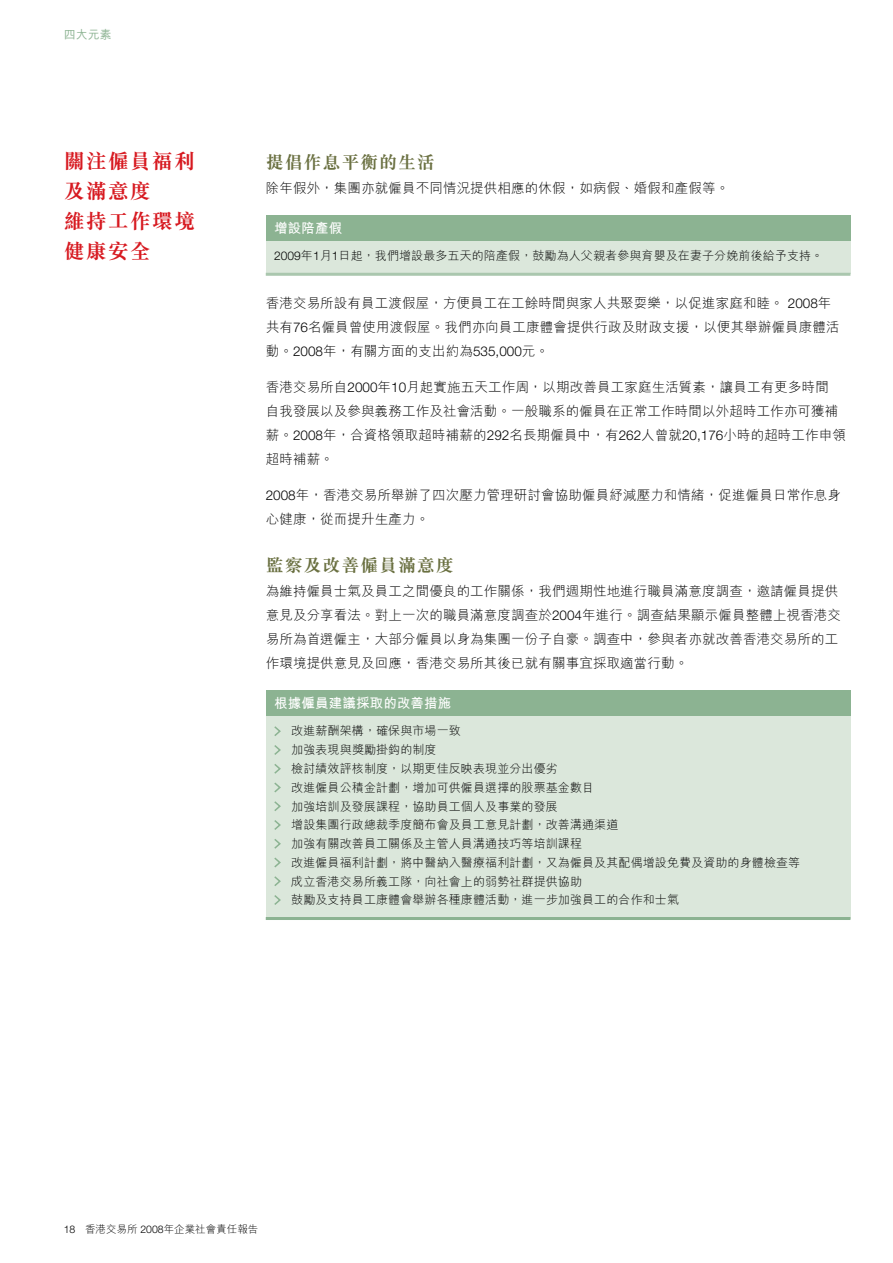
<style>
.page{position:relative;width:893px;height:1263px;background:#fff}
.page>*{position:absolute;margin:0;border:0;box-sizing:border-box;transform-origin:0 0}
.t1{font:700 21px/30px "M Sung HK";letter-spacing:.05em;color:#d71920}
.t2{font:700 18px "M Sung HK";letter-spacing:.05em;color:#6a7041}
.t3{font:300 13.5px/24px "M Hei HK";letter-spacing:.01em;color:#000}
.t4{font:700 13.5px "M Hei HK";letter-spacing:.01em;color:#fff}
.t5{font:300 12px/18.8px "M Hei HK";letter-spacing:.01em;color:#000}
.t6{font:500 12px "M Hei HK";color:#8cb392}
.t7{font:300 10.5px "M Hei HK";color:#000}
.s1{font-family:"Helvetica Neue"}
</style>
<div class="page">
<div style="left:266px;top:232px;width:584px;height:42px;background:#dbe7db"></div>
<div style="left:266px;top:215px;width:584px;height:26px;background:#8cb392"></div>
<hr style="left:266px;top:273px;width:584px;height:3px;background:#aac7ae">
<div style="left:266px;top:707px;width:584px;height:212px;background:#dbe7db"></div>
<div style="left:266px;top:690px;width:584px;height:26px;background:#8cb392"></div>
<hr style="left:266px;top:917px;width:584px;height:3px;background:#8cb392">
<svg style="left:274px;top:726px;width:7px;height:29px"></svg>
<svg style="left:274px;top:764px;width:7px;height:10px"></svg>
<svg style="left:274px;top:782px;width:7px;height:11px"></svg>
<svg style="left:274px;top:801px;width:7px;height:29px"></svg>
<svg style="left:274px;top:839px;width:7px;height:10px"></svg>
<svg style="left:274px;top:857px;width:7px;height:11px"></svg>
<svg style="left:274px;top:876px;width:7px;height:29px"></svg>
<p class="t6" style="left:64px;top:26px;width:49px">四大元素</p>
<h1 class="t1" style="left:64px;top:145px;width:133px">關注僱員福利及滿意度<br>維持工作環境健康安全</h1>
<h2 class="t2" style="left:266px;top:150px;width:171px">提倡作息平衡的生活</h2>
<p class="t3" style="left:266px;top:176px;width:465px">除年假外，集團亦就僱員不同情況提供相應的休假，如病假、婚假和產假等。</p>
<p class="t4" style="left:274px;top:218px;width:70px">增設陪產假</p>
<p class="t5" style="left:274px;top:246px;width:550px"><span class="s1">2009</span>年<span class="s1">1</span>月<span class="s1">1</span>日起，我們增設最多五天的陪產假，鼓勵為人父親者參與育嬰及在妻子分娩前後給予支持。</p>
<p class="t3" style="left:266px;top:290px;width:575px">香港交易所設有員工渡假屋，方便員工在工餘時間與家人共聚耍樂，以促進家庭和睦。 <span class="s1">2008</span>年共有<span class="s1">76</span>名僱員曾使用渡假屋。我們亦向員工康體會提供行政及財政支援，以便其舉辦僱員康體活動。<span class="s1">2008</span>年，有關方面的支出約為<span class="s1">535,000</span>元。</p>
<p class="t3" style="left:266px;top:374px;width:582px">香港交易所自<span class="s1">2000</span>年<span class="s1">10</span>月起實施五天工作周，以期改善員工家庭生活質素，讓員工有更多時間<br>自我發展以及參與義務工作及社會活動。一般職系的僱員在正常工作時間以外超時工作亦可獲補薪。<span class="s1">2008</span>年，合資格領取超時補薪的292名長期僱員中，有<span class="s1">262</span>人曾就<span class="s1">20,176</span>小時的超時工作申領超時補薪。</p>
<p class="t3" style="left:266px;top:482px;width:577px"><span class="s1">2008</span>年，香港交易所舉辦了四次壓力管理研討會協助僱員紓減壓力和情緒，促進僱員日常作息身心健康，從而提升生產力。</p>
<h2 class="t2" style="left:266px;top:553px;width:190px">監察及改善僱員滿意度</h2>
<p class="t3" style="left:266px;top:578px;width:577px">為維持僱員士氣及員工之間優良的工作關係，我們週期性地進行職員滿意度調查，邀請僱員提供意見及分享看法。對上一次的職員滿意度調查於<span class="s1">2004</span>年進行。調查結果顯示僱員整體上視香港交易所為首選僱主，大部分僱員以身為集團一份子自豪。調查中，參與者亦就改善香港交易所的工作環境提供意見及回應，香港交易所其後已就有關事宜採取適當行動。</p>
<p class="t4" style="left:274px;top:693px;width:179px">根據僱員建議採取的改善措施</p>
<p class="t5" style="left:291px;top:721px;width:510px">改進薪酬架構，確保與市場一致<br>加強表現與獎勵掛鈎的制度<br>檢討績效評核制度，以期更佳反映表現並分出優劣<br>改進僱員公積金計劃，增加可供僱員選擇的股票基金數目<br>加強培訓及發展課程，協助員工個人及事業的發展<br>增設集團行政總裁季度簡布會及員工意見計劃，改善溝通渠道<br>加強有關改善員工關係及主管人員溝通技巧等培訓課程<br>改進僱員福利計劃，將中醫納入醫療福利計劃，又為僱員及其配偶增設免費及資助的身體檢查等成立香港交易所義工隊，向社會上的弱勢社群提供協助<br>鼓勵及支持員工康體會舉辦各種康體活動，進一步加強員工的合作和士氣</p>
<p class="t7" style="left:64px;top:1222px;width:196px"><span class="s1">18</span> 香港交易所 <span class="s1">2008</span>年企業社會責任報告</p>
</div>
